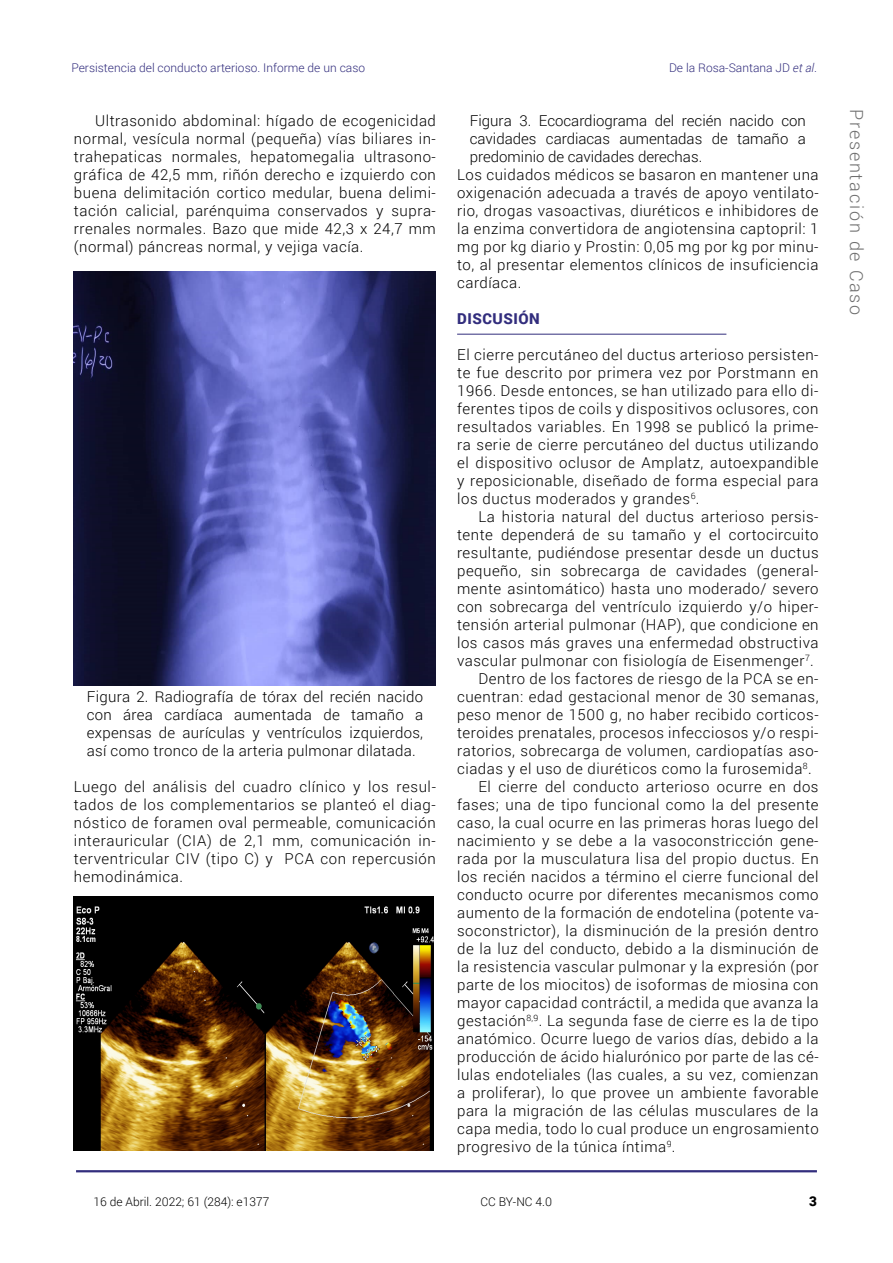
<style>
.page{position:relative;width:893px;height:1263px;background:#fff}
.page>*{position:absolute;margin:0;border:0;box-sizing:border-box;transform-origin:0 0}
.t1{font:300 18px "Roboto";letter-spacing:.1em;color:#6e6e6e}
.t2{font:300 15px/18px "Roboto";letter-spacing:.035em;color:#000;text-align:justify}
.t3{font:300 15px "Roboto";color:#000}
.t4{font:900 15px "Roboto";letter-spacing:.035em;color:#322d7d}
.t5{font:900 13.5px "Roboto";color:#000}
.t6{font:300 12px "Roboto";color:#322d7d}
.t7{font:300 12px "Roboto";color:#000}
.s1{font-style:italic}
</style>
<div class="page">
<hr style="left:76px;top:1170px;width:741px;height:2px;background:#322d7d">
<img style="left:74px;top:272px;width:362px;height:414px">
<img style="left:74px;top:896px;width:360px;height:254px">
<hr style="left:457px;top:334px;width:269px;height:1px;background:#322d7d">
<p class="t6" style="left:71px;top:59px;width:295px">Persistencia del conducto arterioso. Informe de un caso</p>
<p class="t2" style="left:74px;top:111px;width:363px;text-indent:21px">Ultrasonido abdominal: hígado de ecogenicidad normal, vesícula normal (pequeña) vías biliares in&shy;trahepaticas normales, hepatomegalia ultrasono&shy;gráfica de 42,5 mm, riñón derecho e izquierdo con buena delimitación cortico medular, buena delimi&shy;tación calicial, parénquima conservados y supra&shy;rrenales normales. Bazo que mide 42,3 x 24,7 mm (normal) páncreas normal, y vejiga vacía.</p>
<p class="t2" style="left:87px;top:687px;width:338px">Figura 2. Radiografía de tórax del recién nacido con área cardíaca aumentada de tamaño a expensas de aurículas y ventrículos izquierdos, así como tronco de la arteria pulmonar dilatada.</p>
<p class="t2" style="left:74px;top:777px;width:363px">Luego del análisis del cuadro clínico y los resul&shy;tados de los complementarios se planteó el diag&shy;nóstico de foramen oval permeable, comunicación interauricular (CIA) de 2,1 mm, comunicación in&shy;terventricular CIV (tipo C) y PCA con repercusión hemodinámica.</p>
<p class="t6" style="left:669px;top:59px;width:149px">De la Rosa-Santana JD <span class="s1">et al</span>.</p>
<p class="t3" style="left:470px;top:110px;width:337px">Figura 3. Ecocardiograma del recién nacido con</p>
<p class="t3" style="left:470px;top:128px;width:337px">cavidades cardiacas aumentadas de tamaño a</p>
<p class="t3" style="left:470px;top:146px;width:234px">predominio de cavidades derechas.</p>
<p class="t2" style="left:457px;top:165px;width:363px">Los cuidados médicos se basaron en mantener una</p>
<p class="t2" style="left:457px;top:183px;width:363px">oxigenación adecuada a través de apoyo ventilato-</p>
<p class="t2" style="left:457px;top:201px;width:363px">rio, drogas vasoactivas, diuréticos e inhibidores de</p>
<p class="t2" style="left:457px;top:219px;width:363px">la enzima convertidora de angiotensina captopril: 1</p>
<p class="t2" style="left:457px;top:237px;width:363px">mg por kg diario y Prostin: 0,05 mg por kg por minu-</p>
<p class="t2" style="left:457px;top:255px;width:363px">to, al presentar elementos clínicos de insuficiencia</p>
<p class="t2" style="left:457px;top:273px;width:66px">cardíaca.</p>
<p class="t4" style="left:457px;top:308px;width:84px">DISCUSIÓN</p>
<p class="t2" style="left:457px;top:345px;width:363px">El cierre percutáneo del ductus arterioso persisten&shy;te fue descrito por primera vez por Porstmann en 1966. Desde entonces, se han utilizado para ello di&shy;ferentes tipos de coils y dispositivos oclusores, con resultados variables. En 1998 se publicó la prime&shy;ra serie de cierre percutáneo del ductus utilizando el dispositivo oclusor de Amplatz, autoexpandible y reposicionable, diseñado de forma especial para los ductus moderados y grandes<sup>6</sup>.</p>
<p class="t2" style="left:478px;top:507px;width:342px">La historia natural del ductus arterioso persis-</p>
<p class="t2" style="left:457px;top:525px;width:363px">tente dependerá de su tamaño y el cortocircuito</p>
<p class="t2" style="left:457px;top:543px;width:363px">resultante, pudiéndose presentar desde un ductus</p>
<p class="t2" style="left:457px;top:561px;width:363px">pequeño, sin sobrecarga de cavidades (general-</p>
<p class="t2" style="left:457px;top:579px;width:363px">mente asintomático) hasta uno moderado/ severo</p>
<p class="t2" style="left:457px;top:597px;width:363px">con sobrecarga del ventrículo izquierdo y/o hiper-</p>
<p class="t2" style="left:457px;top:615px;width:363px">tensión arterial pulmonar (HAP), que condicione en</p>
<p class="t2" style="left:457px;top:633px;width:363px">los casos más graves una enfermedad obstructiva</p>
<p class="t2" style="left:457px;top:651px;width:358px">vascular pulmonar con fisiología de Eisenmenger<sup>7</sup>.</p>
<p class="t2" style="left:478px;top:669px;width:342px">Dentro de los factores de riesgo de la PCA se en-</p>
<p class="t2" style="left:457px;top:687px;width:363px">cuentran: edad gestacional menor de 30 semanas,</p>
<p class="t2" style="left:457px;top:705px;width:363px">peso menor de 1500 g, no haber recibido corticos-</p>
<p class="t2" style="left:457px;top:723px;width:363px">teroides prenatales, procesos infecciosos y/o respi-</p>
<p class="t2" style="left:457px;top:741px;width:363px">ratorios, sobrecarga de volumen, cardiopatías aso-</p>
<p class="t2" style="left:457px;top:759px;width:356px">ciadas y el uso de diuréticos como la furosemida<sup>8</sup>.</p>
<p class="t2" style="left:478px;top:777px;width:342px">El cierre del conducto arterioso ocurre en dos</p>
<p class="t2" style="left:457px;top:795px;width:363px">fases; una de tipo funcional como la del presente</p>
<p class="t2" style="left:457px;top:813px;width:363px">caso, la cual ocurre en las primeras horas luego del</p>
<p class="t2" style="left:457px;top:831px;width:363px">nacimiento y se debe a la vasoconstricción gene-</p>
<p class="t2" style="left:457px;top:849px;width:363px">rada por la musculatura lisa del propio ductus. En</p>
<p class="t2" style="left:457px;top:867px;width:363px">los recién nacidos a término el cierre funcional del</p>
<p class="t2" style="left:457px;top:885px;width:363px">conducto ocurre por diferentes mecanismos como</p>
<p class="t2" style="left:457px;top:903px;width:363px">aumento de la formación de endotelina (potente va-</p>
<p class="t2" style="left:457px;top:921px;width:363px">soconstrictor), la disminución de la presión dentro</p>
<p class="t2" style="left:457px;top:939px;width:363px">de la luz del conducto, debido a la disminución de</p>
<p class="t2" style="left:457px;top:957px;width:363px">la resistencia vascular pulmonar y la expresión (por</p>
<p class="t2" style="left:457px;top:975px;width:363px">parte de los miocitos) de isoformas de miosina con</p>
<p class="t2" style="left:457px;top:993px;width:363px">mayor capacidad contráctil, a medida que avanza la</p>
<p class="t2" style="left:457px;top:1011px;width:363px">gestación<sup>8,9</sup>. La segunda fase de cierre es la de tipo</p>
<p class="t2" style="left:457px;top:1029px;width:363px">anatómico. Ocurre luego de varios días, debido a la</p>
<p class="t2" style="left:457px;top:1047px;width:363px">producción de ácido hialurónico por parte de las cé-</p>
<p class="t2" style="left:457px;top:1065px;width:363px">lulas endoteliales (las cuales, a su vez, comienzan</p>
<p class="t2" style="left:457px;top:1083px;width:363px">a proliferar), lo que provee un ambiente favorable</p>
<p class="t2" style="left:457px;top:1101px;width:363px">para la migración de las células musculares de la</p>
<p class="t2" style="left:457px;top:1119px;width:363px">capa media, todo lo cual produce un engrosamiento</p>
<p class="t2" style="left:457px;top:1137px;width:220px">progresivo de la túnica íntima<sup>9</sup>.</p>
<p class="t7" style="left:94px;top:1193px;width:177px">16 de Abril. 2022; 61 (284): e1377</p>
<p class="t7" style="left:480px;top:1193px;width:73px">CC BY-NC 4.0</p>
<p class="t5" style="left:809px;top:1192px;width:9px">3</p>
<p class="t1" style="left:869px;top:109px;width:208px;rotate:90deg">Presentación de Caso</p>
</div>
